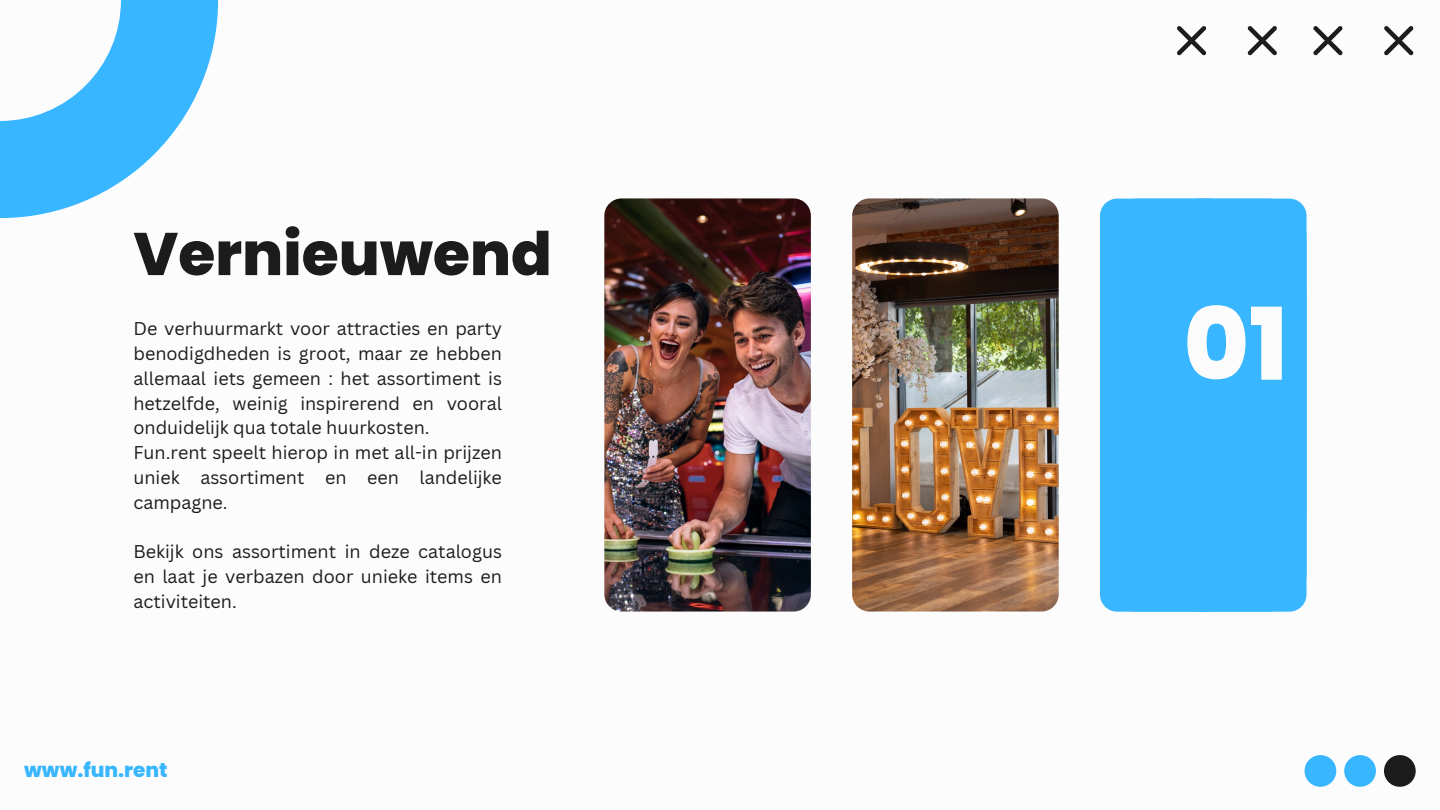
<style>
.page{position:relative;width:1440px;height:810px;background:#fff}
.page>*{position:absolute;margin:0;border:0;box-sizing:border-box;transform-origin:0 0}
.t1{font:800 100px "Poppins";color:#fcfcfc}
.t2{font:800 60px "Poppins";color:#1c1c1c}
.t3{font:800 20px "Poppins";color:#38b6ff}
.t4{font:18px/24.8px "Canva Sans";color:#1c1c1c;text-align:justify}
</style>
<div class="page">
<svg style="left:0;top:0;width:218px;height:218px;fill:#38b6ff"></svg>
<svg style="left:1384px;top:755px;width:32px;height:32px"></svg>
<svg style="left:1344px;top:755px;width:32px;height:32px"></svg>
<img style="left:852px;top:198px;width:207px;height:414px;border-radius:17px">
<img style="left:604px;top:198px;width:207px;height:414px;border-radius:17px">
<svg style="left:1305px;top:755px;width:31px;height:32px"></svg>
<svg style="left:1177px;top:26px;width:29px;height:29px"></svg>
<svg style="left:1248px;top:26px;width:29px;height:29px"></svg>
<svg style="left:1313px;top:26px;width:30px;height:29px"></svg>
<svg style="left:1384px;top:26px;width:30px;height:29px"></svg>
<div style="left:1100px;top:199px;width:207px;height:413px;background:#38b6ff"></div>
<h1 class="t2" style="left:133px;top:212px;width:420px">Vernieuwend</h1>
<p class="t4" style="left:133px;top:316px;width:370px">De verhuurmarkt voor attracties en party benodigdheden is groot, maar ze hebben allemaal iets gemeen : het assortiment is hetzelfde, weinig inspirerend en vooral onduidelijk qua totale huurkosten.</p>
<p class="t4" style="left:133px;top:440px;width:370px">Fun.rent speelt hierop in met all-in prijzen uniek assortiment en een landelijke campagne.</p>
<p class="t4" style="left:133px;top:539px;width:370px">Bekijk ons assortiment in deze catalogus en laat je verbazen door unieke items en activiteiten.</p>
<p class="t3" style="left:24px;top:756px;width:145px">www.fun.rent</p>
<p class="t1" style="left:1183px;top:275px;width:106px">01</p>
</div>
